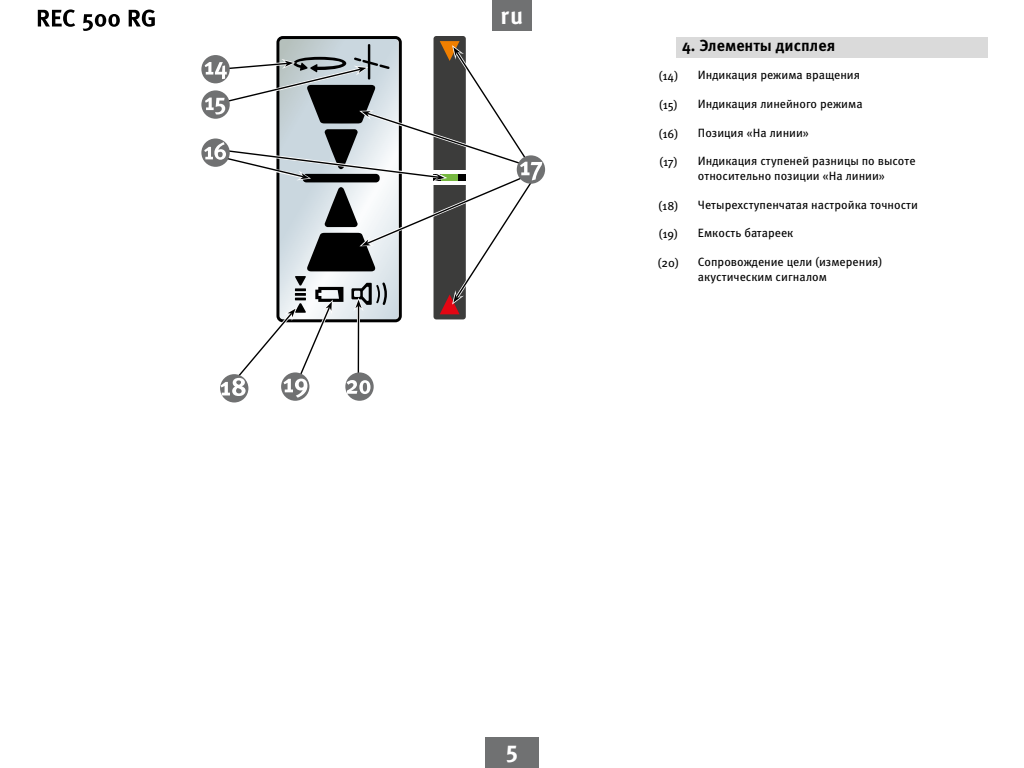
<style>
.page{position:relative;width:1024px;height:768px;background:#fff}
.page>*{position:absolute;margin:0;border:0;box-sizing:border-box;transform-origin:0 0}
.t1{font:700 24px "Meta Pro";color:#fff}
.t2{font:700 16px "Meta Pro";color:#000}
.t3{font:12px/14.4px "Meta Pro";color:#000}
</style>
<div class="page">
<svg style="left:38px;top:9px;width:117px;height:22px"></svg>
<div style="left:485px;top:738px;width:54px;height:30px;background:#707172"></div>
<div style="left:492px;top:0;width:40px;height:30px;background:#707172"></div>
<div style="left:676px;top:37px;width:312px;height:21px;background:#dadada"></div>
<div style="left:281px;top:372px;width:28px;height:29px;background:#707172;border-radius:50%"></div>
<svg style="left:517px;top:155px;width:28px;height:29px"></svg>
<svg style="left:220px;top:374px;width:28px;height:29px"></svg>
<svg style="left:345px;top:372px;width:29px;height:29px"></svg>
<svg style="left:202px;top:41px;width:340px;height:357px"></svg>
<h1 class="t1" style="left:501px;top:-3px;width:24px">ru</h1>
<h2 class="t2" style="left:682px;top:33px;width:154px">4. Элементы дисплея</h2>
<p class="t3" style="left:698px;top:67px;width:164px">Индикация режима вращения</p>
<p class="t3" style="left:698px;top:96px;width:166px">Индикация линейного режима</p>
<p class="t3" style="left:698px;top:125px;width:113px">Позиция «На линии»</p>
<p class="t3" style="left:698px;top:153px;width:219px">Индикация ступеней разницы по высоте относительно позиции «На линии»</p>
<p class="t3" style="left:698px;top:197px;width:222px">Четырехступенчатая настройка точности</p>
<p class="t3" style="left:698px;top:225px;width:97px">Емкость батареек</p>
<p class="t3" style="left:698px;top:254px;width:186px">Сопровождение цели (измерения) акустическим сигналом</p>
<p class="t3" style="left:659px;top:68px;width:21px">(14)</p>
<p class="t3" style="left:659px;top:97px;width:20px">(15)</p>
<p class="t3" style="left:659px;top:125px;width:21px">(16)</p>
<p class="t3" style="left:659px;top:154px;width:20px">(17)</p>
<p class="t3" style="left:659px;top:197px;width:21px">(18)</p>
<p class="t3" style="left:659px;top:226px;width:21px">(19)</p>
<p class="t3" style="left:658px;top:255px;width:22px">(20)</p>
<h1 class="t1" style="left:506px;top:731px;width:14px">5</h1>
</div>
